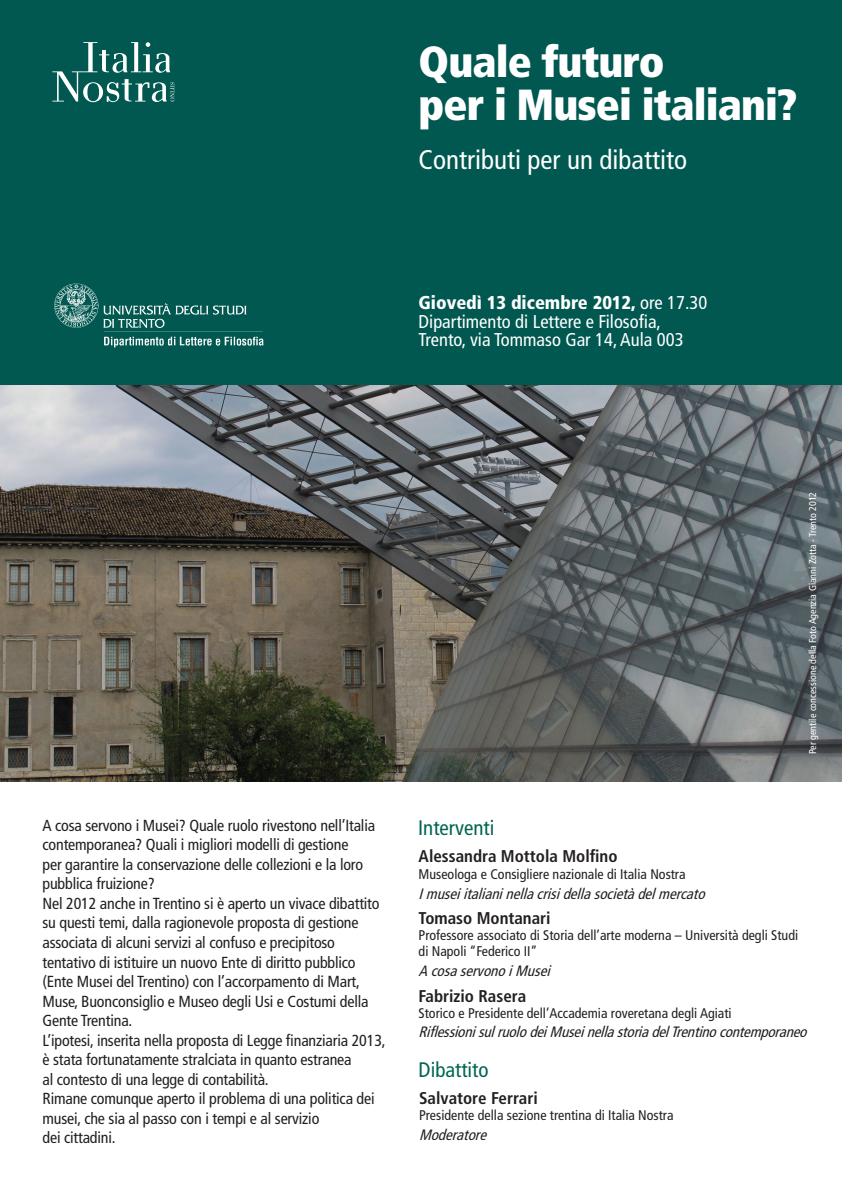
<style>
.page{position:relative;width:842px;height:1191px;background:#fff}
.page>*{position:absolute;margin:0;border:0;box-sizing:border-box;transform-origin:0 0}
.Titolo{font:900 condensed 43.5px/43.5px "Frutiger LT";letter-spacing:-.02em;color:#fff}
.Sottotitolo{font:condensed 27px "Frutiger LT";color:#fff}
.Titoletto_verde{font:condensed 21px "Frutiger LT";color:#006553}
.t1{font:condensed 18.5px/18.5px "Frutiger LT";color:#fff}
.t2{font:900 condensed 18.5px "Frutiger LT";color:#fff}
.relatore_1{font:700 condensed 17px "Frutiger LT";color:#231f20}
.Normale{font:condensed 16px/19.5px "Frutiger LT";letter-spacing:-.01em;color:#231f20}
.relatore_2{font:italic condensed 15px "Frutiger LT";color:#231f20}
.relatore_2-2{font:condensed 14px/16px "Frutiger LT";color:#231f20}
.Testo_piccolissimo{font:condensed 10px "Frutiger LT";color:#fff}
.s1{font-weight:400}
</style>
<div class="page">
<div style="left:0;top:0;width:842px;height:386px;background:#005850"></div>
<img style="left:0;top:385px;width:842px;height:396px">
<svg style="left:52px;top:42px;width:122px;height:60px"></svg>
<img style="left:54px;top:283px;width:210px;height:65px">
<p class="Titolo" style="left:419px;top:39px;width:380px">Quale futuro<br>per i Musei italiani?</p>
<p class="Sottotitolo" style="left:419px;top:144px;width:270px">Contributi per un dibattito</p>
<p class="t2" style="left:419px;top:292px;width:290px">Giovedì 13 dicembre 2012, <span class="s1">ore 17.30</span></p>
<p class="t1" style="left:419px;top:312px;width:266px">Dipartimento di Lettere e Filosofia,<br>Trento, via Tommaso Gar 14, Aula 003</p>
<p class="Testo_piccolissimo" style="left:807px;top:754px;width:264px;rotate:-90deg">Per gentile concessione della Foto Agenzia Gianni Zotta - Trento 2012</p>
<p class="Normale" style="left:43px;top:815px;width:334px">A cosa servono i Musei? Quale ruolo rivestono nell’Italia</p>
<p class="Titoletto_verde" style="left:418px;top:815px;width:78px">Interventi</p>
<p class="Normale" style="left:43px;top:835px;width:345px">contemporanea? Quali i migliori modelli di gestione<br>per garantire la conservazione delle collezioni e la loro pubblica fruizione?<br>Nel 2012 anche in Trentino si è aperto un vivace dibattito su questi temi, dalla ragionevole proposta di gestione associata di alcuni servizi al confuso e precipitoso tentativo di istituire un nuovo Ente di diritto pubblico (Ente Musei del Trentino) con l’accorpamento di Mart, Muse, Buonconsiglio e Museo degli Usi e Costumi della Gente Trentina.<br>L’ipotesi, inserita nella proposta di Legge finanziaria 2013, è stata fortunatamente stralciata in quanto estranea<br>al contesto di una legge di contabilità.<br>Rimane comunque aperto il problema di una politica dei musei, che sia al passo con i tempi e al servizio<br>dei cittadini.</p>
<p class="relatore_1" style="left:419px;top:846px;width:200px">Alessandra Mottola Molfino</p>
<p class="relatore_2-2" style="left:419px;top:866px;width:268px">Museologa e Consigliere nazionale di Italia Nostra</p>
<p class="relatore_2" style="left:419px;top:884px;width:292px">Imuseiitalianinellacrisidellasocietàdelmercato</p>
<p class="relatore_1" style="left:419px;top:908px;width:134px">Tomaso Montanari</p>
<p class="relatore_2-2" style="left:419px;top:927px;width:381px">Professore associato di Storia dell’arte moderna – Università degli Studi di Napoli “Federico II”</p>
<p class="relatore_2" style="left:419px;top:962px;width:137px">AcosaservonoiMusei</p>
<p class="relatore_1" style="left:419px;top:985px;width:109px">Fabrizio Rasera</p>
<p class="relatore_2-2" style="left:419px;top:1004px;width:314px">Storico e Presidente dell’Accademia roveretana degli Agiati</p>
<p class="relatore_2" style="left:419px;top:1023px;width:394px">RiflessionisulruolodeiMuseinellastoriadelTrentinocontemporaneo</p>
<p class="Titoletto_verde" style="left:419px;top:1058px;width:71px">Dibattito</p>
<p class="relatore_1" style="left:419px;top:1088px;width:120px">Salvatore Ferrari</p>
<p class="relatore_2-2" style="left:419px;top:1107px;width:256px">Presidente della sezione trentina di Italia Nostra</p>
<p class="relatore_2" style="left:419px;top:1126px;width:73px">Moderatore</p>
</div>
